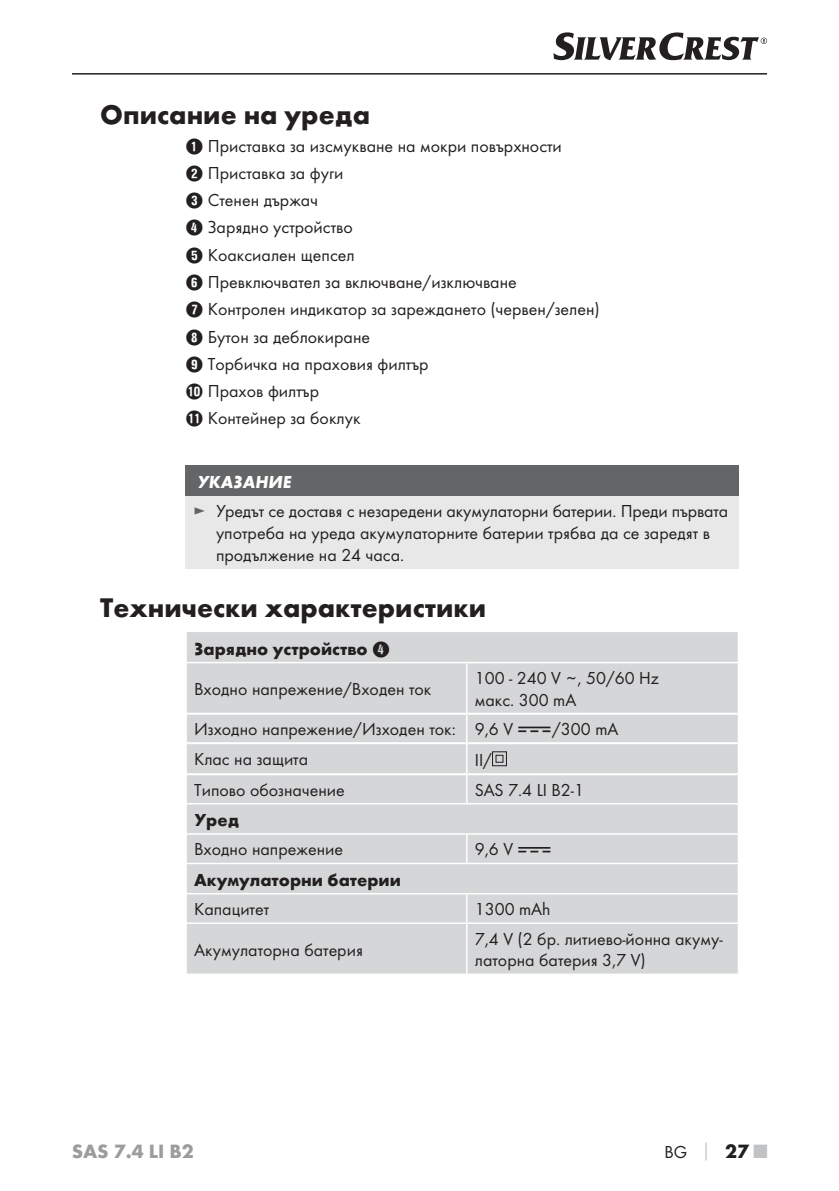
<style>
.page{position:relative;width:839px;height:1191px;background:#fff}
.page>*{position:absolute;margin:0;border:0;box-sizing:border-box;transform-origin:0 0}
.t1{font:700 28px "Futura";color:#231f20}
.t2{font:700 20px "Futura";color:#9a9c9e}
.t3{font:18px/27.2px "Futura Boo";color:#231f20}
.t4{font:700 18px "Futura";color:#231f20}
.t5{font:italic 700 18px "Futura";color:#fff}
.s1{font-family:"Hako PI Nummern"}
.s2{color:#646567}
.s3{font-family:"Hako PI Nummern";font-weight:400}
.s4{font-family:"Futura";font-weight:700;color:#c0c2c4}
.s5{font-family:"Futura";font-weight:700;font-size:20px}
.s6{font-family:"Futura";font-weight:700;font-size:20px;color:#c0c2c4}
</style>
<div class="page">
<hr style="left:72px;top:73px;width:695px;height:2px;background:#231f20">
<svg style="left:553px;top:32px;width:214px;height:28px"></svg>
<div style="left:185px;top:466px;width:553px;height:30px;background:#646567"></div>
<div style="left:185px;top:496px;width:553px;height:73px;background:#e8e8e9"></div>
<div style="left:187px;top:632px;width:551px;height:341px;background:#d4d6d7"></div>
<hr style="left:187px;top:713px;width:279px;height:2px;background:#fff">
<hr style="left:468px;top:713px;width:270px;height:2px;background:#fff">
<hr style="left:187px;top:742px;width:279px;height:2px;background:#fff">
<hr style="left:468px;top:742px;width:270px;height:2px;background:#fff">
<hr style="left:187px;top:773px;width:279px;height:2px;background:#fff">
<hr style="left:468px;top:773px;width:270px;height:2px;background:#fff">
<hr style="left:466px;top:663px;width:2px;height:51px;background:#fff">
<hr style="left:466px;top:714px;width:2px;height:29px;background:#fff">
<hr style="left:466px;top:743px;width:2px;height:31px;background:#fff">
<hr style="left:466px;top:774px;width:2px;height:29px;background:#fff">
<hr style="left:185px;top:662px;width:554px;height:1px;background:#fff">
<hr style="left:185px;top:803px;width:282px;height:1px;background:#fff">
<hr style="left:467px;top:803px;width:272px;height:1px;background:#fff">
<hr style="left:185px;top:863px;width:554px;height:1px;background:#fff">
<hr style="left:185px;top:893px;width:554px;height:1px;background:#fff">
<hr style="left:185px;top:922px;width:554px;height:2px;background:#fff">
<hr style="left:185px;top:833px;width:282px;height:2px;background:#fff">
<hr style="left:467px;top:833px;width:272px;height:2px;background:#fff">
<hr style="left:466px;top:835px;width:2px;height:28px;background:#fff">
<hr style="left:466px;top:894px;width:2px;height:28px;background:#fff">
<hr style="left:466px;top:924px;width:2px;height:49px;background:#fff">
<div style="left:519px;top:727px;width:31px;height:1px;border:1px solid #231f20"></div>
<svg style="left:519px;top:731px;width:31px;height:1px"></svg>
<svg style="left:492px;top:751px;width:15px;height:15px"></svg>
<div style="left:519px;top:847px;width:31px;height:1px;border:1px solid #231f20"></div>
<svg style="left:519px;top:851px;width:31px;height:1px"></svg>
<h1 class="t1" style="left:100px;top:104px;width:271px">Описание на уреда</h1>
<p class="t3" style="left:185px;top:133px;width:416px"><span class="s1">1</span> Приставка за изсмукване на мокри повърхности<br><span class="s1">2</span> Приставка за фуги<br><span class="s1">3</span> Стенен държач<br><span class="s1">4</span> Зарядно устройство<br><span class="s1">5</span> Коаксиален щепсел<br><span class="s1">6</span> Превключвател за включване/изключване<br><span class="s1">7</span> Контролен индикатор за зареждането (червен/зелен)<br><span class="s1">8</span> Бутон за деблокиране<br><span class="s1">9</span> Торбичка на праховия филтър<br><span class="s1">0</span> Прахов филтър<br><span class="s1">q</span> Контейнер за боклук</p>
<p class="t5" style="left:198px;top:476px;width:95px">УКАЗАНИЕ</p>
<p class="t3" style="left:216px;top:501px;width:514px;line-height:21.6px;text-indent:-23px"><span class="s2">►</span> Уредът се доставя с незаредени акумулаторни батерии. Преди първата употреба на уреда акумулаторните батерии трябва да се заредят в продължение на 24 часа.</p>
<h1 class="t1" style="left:100px;top:596px;width:387px">Технически характеристики</h1>
<p class="t4" style="left:194px;top:641px;width:198px">Зарядно устройство <span class="s3">4</span></p>
<p class="t3" style="left:194px;top:676px;width:239px">Входно напрежение/Входен ток</p>
<p class="t3" style="left:475px;top:668px;width:186px;line-height:21.6px">100 - 240 V ~, 50/60 Hz макс. 300 mA</p>
<p class="t3" style="left:194px;top:716px;width:320px">Изходно напрежение/Изходен ток: 9,6 V</p>
<p class="t3" style="left:552px;top:716px;width:68px">/300 mA</p>
<p class="t3" style="left:194px;top:747px;width:116px">Клас на защита</p>
<p class="t3" style="left:475px;top:747px;width:19px">II/</p>
<p class="t3" style="left:194px;top:777px;width:152px">Типово обозначение</p>
<p class="t3" style="left:475px;top:777px;width:111px">SAS 7.4 LI B2-1</p>
<p class="t4" style="left:194px;top:813px;width:47px">Уред</p>
<p class="t3" style="left:194px;top:837px;width:151px">Входно напрежение</p>
<p class="t3" style="left:475px;top:837px;width:40px">9,6 V</p>
<p class="t4" style="left:194px;top:872px;width:208px">Акумулаторни батерии</p>
<p class="t3" style="left:194px;top:896px;width:77px">Капацитет</p>
<p class="t3" style="left:475px;top:896px;width:77px">1300 mAh</p>
<p class="t3" style="left:194px;top:937px;width:170px">Акумулаторна батерия</p>
<p class="t3" style="left:475px;top:929px;width:249px;line-height:21.6px">7,4 V (2 бр. литиево-йонна акуму&shy;латорна батерия 3,7 V)</p>
<p class="t2" style="left:72px;top:1143px;width:123px">SAS 7.4 LI B2</p>
<p class="t3" style="left:665px;top:1139px;width:104px">BG <span class="s4">│</span> <span class="s5">27</span> <span class="s6">■</span></p>
</div>
